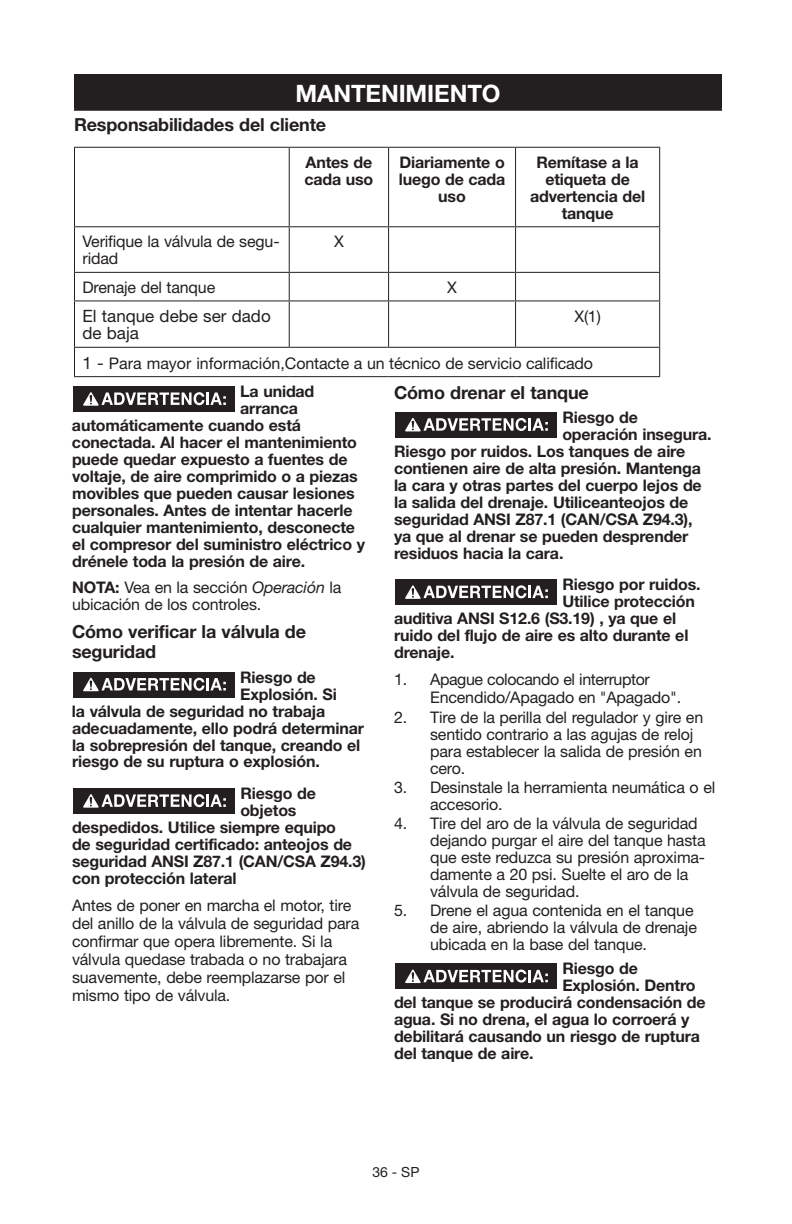
<style>
.page{position:relative;width:792px;height:1224px;background:#fff}
.page>*{position:absolute;margin:0;border:0;box-sizing:border-box;transform-origin:0 0}
.t1{font:700 24px "Helvetica Neue";letter-spacing:-.005em;color:#fff}
.t2{font:700 18px/20px "Helvetica Neue";letter-spacing:-.01em;color:#231f20}
.t3{font:17px/17px "Helvetica Neue";color:#231f20}
.t4{font:700 16px/17px "Helvetica Neue";letter-spacing:-.01em;color:#231f20}
.t5{font:16px/17px "Helvetica Neue";letter-spacing:-.01em;color:#231f20}
.t6{font:14px "Helvetica Neue";color:#231f20}
.s1{font-size:17px}
.s2{font-weight:700}
.s3{font-style:italic}
</style>
<div class="page">
<div style="left:75px;top:75px;width:646px;height:35px;background:#231f20"></div>
<hr style="left:74px;top:74px;width:648px;height:2px;background:#231f20">
<hr style="left:74px;top:76px;width:2px;height:33px;background:#231f20">
<hr style="left:720px;top:76px;width:2px;height:33px;background:#231f20">
<hr style="left:74px;top:109px;width:648px;height:2px;background:#231f20">
<hr style="left:74px;top:147px;width:215px;height:1px;background:#231f20">
<hr style="left:74px;top:148px;width:1px;height:78px;background:#231f20">
<hr style="left:289px;top:147px;width:100px;height:1px;background:#231f20">
<hr style="left:289px;top:148px;width:1px;height:78px;background:#231f20">
<hr style="left:389px;top:147px;width:127px;height:1px;background:#231f20">
<hr style="left:388px;top:148px;width:1px;height:78px;background:#231f20">
<hr style="left:516px;top:147px;width:144px;height:1px;background:#231f20">
<hr style="left:515px;top:148px;width:1px;height:78px;background:#231f20">
<hr style="left:659px;top:148px;width:1px;height:78px;background:#231f20">
<hr style="left:74px;top:226px;width:215px;height:1px;background:#231f20">
<hr style="left:74px;top:227px;width:1px;height:45px;background:#231f20">
<hr style="left:289px;top:226px;width:100px;height:1px;background:#231f20">
<hr style="left:289px;top:227px;width:1px;height:45px;background:#231f20">
<hr style="left:389px;top:226px;width:127px;height:1px;background:#231f20">
<hr style="left:388px;top:227px;width:1px;height:45px;background:#231f20">
<hr style="left:516px;top:226px;width:144px;height:1px;background:#231f20">
<hr style="left:515px;top:227px;width:1px;height:45px;background:#231f20">
<hr style="left:659px;top:227px;width:1px;height:45px;background:#231f20">
<hr style="left:74px;top:272px;width:215px;height:1px;background:#231f20">
<svg style="left:74px;top:273px;width:1px;height:27px"></svg>
<hr style="left:289px;top:272px;width:100px;height:1px;background:#231f20">
<svg style="left:289px;top:273px;width:1px;height:27px"></svg>
<hr style="left:389px;top:272px;width:127px;height:1px;background:#231f20">
<svg style="left:388px;top:273px;width:1px;height:27px"></svg>
<hr style="left:516px;top:272px;width:144px;height:1px;background:#231f20">
<svg style="left:515px;top:273px;width:1px;height:27px"></svg>
<svg style="left:659px;top:273px;width:1px;height:27px"></svg>
<hr style="left:74px;top:300px;width:215px;height:1px;background:#231f20">
<hr style="left:74px;top:301px;width:1px;height:46px;background:#231f20">
<hr style="left:289px;top:300px;width:100px;height:1px;background:#231f20">
<hr style="left:289px;top:301px;width:1px;height:46px;background:#231f20">
<hr style="left:389px;top:300px;width:127px;height:1px;background:#231f20">
<hr style="left:388px;top:301px;width:1px;height:46px;background:#231f20">
<hr style="left:516px;top:300px;width:144px;height:1px;background:#231f20">
<hr style="left:515px;top:301px;width:1px;height:46px;background:#231f20">
<hr style="left:659px;top:301px;width:1px;height:46px;background:#231f20">
<hr style="left:74px;top:347px;width:215px;height:1px;background:#231f20">
<svg style="left:74px;top:348px;width:1px;height:28px"></svg>
<hr style="left:289px;top:347px;width:100px;height:1px;background:#231f20">
<hr style="left:389px;top:347px;width:127px;height:1px;background:#231f20">
<hr style="left:516px;top:347px;width:144px;height:1px;background:#231f20">
<svg style="left:659px;top:348px;width:1px;height:28px"></svg>
<hr style="left:74px;top:376px;width:215px;height:1px;background:#231f20">
<hr style="left:289px;top:376px;width:100px;height:1px;background:#231f20">
<hr style="left:389px;top:376px;width:127px;height:1px;background:#231f20">
<hr style="left:516px;top:376px;width:144px;height:1px;background:#231f20">
<div style="left:74px;top:386px;width:161px;height:26px;background:#231f20"></div>
<svg style="left:83px;top:392px;width:143px;height:14px"></svg>
<div style="left:74px;top:672px;width:161px;height:25px;background:#231f20"></div>
<svg style="left:83px;top:678px;width:143px;height:13px"></svg>
<div style="left:74px;top:788px;width:161px;height:26px;background:#231f20"></div>
<svg style="left:83px;top:794px;width:143px;height:14px"></svg>
<div style="left:396px;top:412px;width:161px;height:26px;background:#231f20"></div>
<svg style="left:405px;top:418px;width:143px;height:13px"></svg>
<div style="left:396px;top:579px;width:161px;height:26px;background:#231f20"></div>
<svg style="left:405px;top:585px;width:143px;height:14px"></svg>
<div style="left:396px;top:964px;width:161px;height:25px;background:#231f20"></div>
<svg style="left:405px;top:970px;width:143px;height:13px"></svg>
<h1 class="t1" style="left:295px;top:78px;width:207px">MANTENIMIENTO</h1>
<p class="t2" style="left:74px;top:114px;width:254px">Responsabilidades del cliente</p>
<p class="t4" style="left:304px;top:153px;width:70px">Antes de cada uso</p>
<p class="t4" style="left:399px;top:153px;width:108px;text-align:center">Diariamente o luego de cada uso</p>
<p class="t4" style="left:530px;top:153px;width:117px;text-align:center">Remítase a la etiqueta de advertencia del tanque</p>
<p class="t5" style="left:83px;top:233px;width:199px">Verifique la válvula de segu&shy;ridad</p>
<p class="t5" style="left:334px;top:233px;width:11px">X</p>
<p class="t5" style="left:83px;top:278px;width:134px">Drenaje del tanque</p>
<p class="t5" style="left:447px;top:278px;width:11px">X</p>
<p class="t3" style="left:82px;top:308px;width:190px">El tanque debe ser dado de baja</p>
<p class="t5" style="left:574px;top:307px;width:28px">X(1)</p>
<p class="t5" style="left:240px;top:349px;width:354px;line-height:28.4px;text-indent:-158px"><span class="s1">1 -</span> Para mayor información,Contacte a un técnico de servicio calificado<br><span class="s2">La unidad</span></p>
<p class="t4" style="left:72px;top:399px;width:295px;text-indent:168px">arranca automáticamente cuando está conectada. Al hacer el mantenimiento puede quedar expuesto a fuentes de voltaje, de aire comprimido o a piezas movibles que pueden causar lesiones personales. Antes de intentar hacerle cualquier mantenimiento, desconecte el compresor del suministro eléctrico y drénele toda la presión de aire.</p>
<p class="t5" style="left:72px;top:579px;width:271px"><span class="s2">NOTA:</span> Vea en la sección <span class="s3">Operación</span> la ubicación de los controles.</p>
<p class="t2" style="left:72px;top:622px;width:236px">Cómo verificar la válvula de seguridad</p>
<p class="t4" style="left:240px;top:668px;width:77px">Riesgo de</p>
<p class="t4" style="left:240px;top:685px;width:98px">Explosión. Si</p>
<p class="t4" style="left:72px;top:702px;width:255px">la válvula de seguridad no trabaja</p>
<p class="t4" style="left:72px;top:719px;width:293px">adecuadamente, ello podrá determinar</p>
<p class="t4" style="left:72px;top:736px;width:290px">la sobrepresión del tanque, creando el</p>
<p class="t4" style="left:72px;top:753px;width:249px">riesgo de su ruptura o explosión.</p>
<p class="t4" style="left:240px;top:784px;width:77px">Riesgo de</p>
<p class="t4" style="left:240px;top:801px;width:58px">objetos</p>
<p class="t4" style="left:72px;top:818px;width:266px">despedidos. Utilice siempre equipo</p>
<p class="t4" style="left:72px;top:835px;width:282px">de seguridad certificado: anteojos de</p>
<p class="t4" style="left:72px;top:852px;width:295px">seguridad ANSI Z87.1 (CAN/CSA Z94.3)</p>
<p class="t4" style="left:72px;top:869px;width:166px">con protección lateral</p>
<p class="t5" style="left:72px;top:896px;width:289px;line-height:18px">Antes de poner en marcha el motor, tire del anillo de la válvula de seguridad para confirmar que opera libremente. Si la válvula quedase trabada o no trabajara suavemente, debe reemplazarse por el mismo tipo de válvula.</p>
<p class="t2" style="left:394px;top:382px;width:196px">Cómo drenar el tanque</p>
<p class="t4" style="left:562px;top:408px;width:77px">Riesgo de</p>
<p class="t4" style="left:562px;top:425px;width:151px">operación insegura.</p>
<p class="t4" style="left:394px;top:442px;width:293px">Riesgo por ruidos. Los tanques de aire</p>
<p class="t4" style="left:394px;top:459px;width:309px">contienen aire de alta presión. Mantenga</p>
<p class="t4" style="left:394px;top:476px;width:309px">la cara y otras partes del cuerpo lejos de</p>
<p class="t4" style="left:394px;top:493px;width:296px">la salida del drenaje. Utiliceanteojos de</p>
<p class="t4" style="left:394px;top:510px;width:300px">seguridad ANSI Z87.1 (CAN/CSA Z94.3),</p>
<p class="t4" style="left:394px;top:527px;width:296px">ya que al drenar se pueden desprender</p>
<p class="t4" style="left:394px;top:544px;width:171px">residuos hacia la cara.</p>
<p class="t4" style="left:562px;top:576px;width:140px">Riesgo por ruidos.</p>
<p class="t4" style="left:562px;top:593px;width:134px">Utilice protección</p>
<p class="t4" style="left:394px;top:610px;width:284px">auditiva ANSI S12.6 (S3.19) , ya que el</p>
<p class="t4" style="left:394px;top:627px;width:296px">ruido del flujo de aire es alto durante el</p>
<p class="t4" style="left:394px;top:644px;width:62px">drenaje.</p>
<p class="t5" style="left:430px;top:671px;width:253px;line-height:18px;text-indent:-36px">1. Apague colocando el interruptor<br>Encendido/Apagado en "Apagado".</p>
<p class="t5" style="left:430px;top:708px;width:275px;text-indent:-36px">2. Tire de la perilla del regulador y gire en sentido contrario a las agujas de reloj para establecer la salida de presión en cero.</p>
<p class="t5" style="left:430px;top:778px;width:287px;text-indent:-36px">3. Desinstale la herramienta neumática o el accesorio.</p>
<p class="t5" style="left:430px;top:814px;width:277px;text-indent:-36px">4. Tire del aro de la válvula de seguridad dejando purgar el aire del tanque hasta que este reduzca su presión aproxima&shy;damente a 20 psi. Suelte el aro de la válvula de seguridad.</p>
<p class="t5" style="left:430px;top:902px;width:268px;text-indent:-36px">5. Drene el agua contenida en el tanque de aire, abriendo la válvula de drenaje ubicada en la base del tanque.</p>
<p class="t4" style="left:562px;top:960px;width:77px">Riesgo de</p>
<p class="t4" style="left:562px;top:977px;width:135px">Explosión. Dentro</p>
<p class="t4" style="left:394px;top:994px;width:313px">del tanque se producirá condensación de</p>
<p class="t4" style="left:394px;top:1011px;width:297px">agua. Si no drena, el agua lo corroerá y</p>
<p class="t4" style="left:394px;top:1028px;width:307px">debilitará causando un riesgo de ruptura</p>
<p class="t4" style="left:394px;top:1045px;width:141px">del tanque de aire.</p>
<p class="t6" style="left:373px;top:1164px;width:48px">36 - SP</p>
</div>
